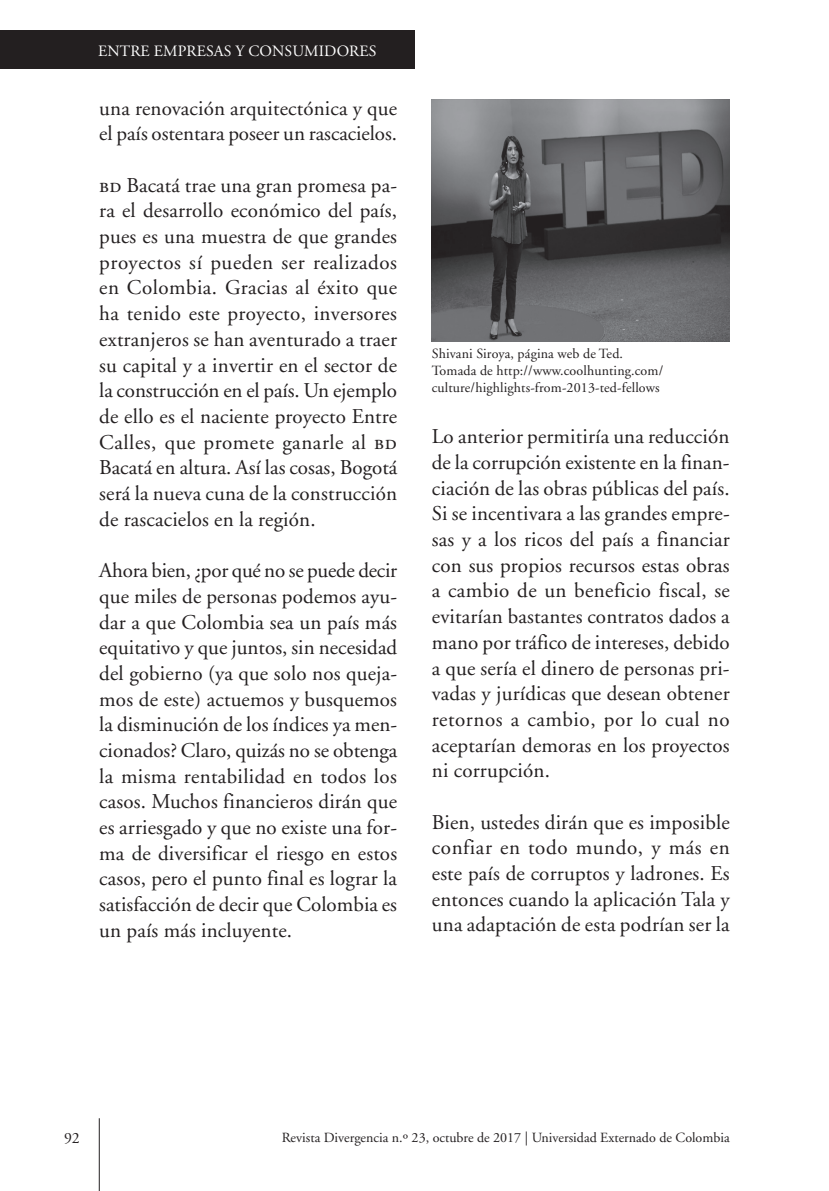
<style>
.page{position:relative;width:829px;height:1191px;background:#fff}
.page>*{position:absolute;margin:0;border:0;box-sizing:border-box;transform-origin:0 0}
.t1{font:21px/25.7px "Adobe Garamond";letter-spacing:.01em;color:#231f20;text-align:justify}
.t2{font:15.75px "Adobe Garamond";letter-spacing:.01em;color:#fff}
.t3{font:15.75px "Adobe Garamond";color:#231f20}
.t4{font:14px/16.8px "Adobe Garamond";letter-spacing:.005em;color:#231f20}
.s1{font-family:"Adobe Garamond Regular SC"}
</style>
<div class="page">
<hr style="left:99px;top:1118px;width:1px;height:73px;background:#231f20">
<div style="left:0;top:30px;width:414px;height:39px;background:#231f20"></div>
<img style="left:432px;top:99px;width:297px;height:242px">
<p class="t2" style="left:98px;top:43px;width:280px">ENTRE EMPRESAS Y CONSUMIDORES</p>
<p class="t1" style="left:99px;top:96px;width:299px">una renovación arquitectónica y que el país ostentara poseer un rascacielos.</p>
<p class="t1" style="left:99px;top:173px;width:299px"><span class="s1">bd</span> Bacatá trae una gran promesa pa&shy;ra el desarrollo económico del país, pues es una muestra de que grandes proyectos sí pueden ser realizados en Colombia. Gracias al éxito que ha tenido este proyecto, inversores extranjeros se han aventurado a traer su capital y a invertir en el sector de la construcción en el país. Un ejemplo de ello es el naciente proyecto Entre Calles, que promete ganarle al <span class="s1">bd </span>Bacatá en altura. Así las cosas, Bogotá será la nueva cuna de la construcción de rascacielos en la región.</p>
<p class="t1" style="left:99px;top:558px;width:299px">Ahora bien, ¿por qué no se puede decir que miles de personas podemos ayu&shy;dar a que Colombia sea un país más equitativo y que juntos, sin necesidad del gobierno (ya que solo nos queja&shy;mos de este) actuemos y busquemos la disminución de los índices ya men&shy;cionados? Claro, quizás no se obtenga la misma rentabilidad en todos los casos. Muchos financieros dirán que es arriesgado y que no existe una for&shy;ma de diversificar el riesgo en estos casos, pero el punto final es lograr la satisfacción de decir que Colombia es un país más incluyente.</p>
<p class="t4" style="left:432px;top:346px;width:233px">Shivani Siroya, página web de Ted.<br>Tomada de http://www.coolhunting.com/ culture/highlights-from-2013-ted-fellows</p>
<p class="t1" style="left:432px;top:424px;width:299px">Lo anterior permitiría una reducción de la corrupción existente en la finan&shy;ciación de las obras públicas del país.<br>Si se incentivara a las grandes empre&shy;sas y a los ricos del país a financiar con sus propios recursos estas obras a cambio de un beneficio fiscal, se evitarían bastantes contratos dados a mano por tráfico de intereses, debido a que sería el dinero de personas pri&shy;vadas y jurídicas que desean obtener retornos a cambio, por lo cual no aceptarían demoras en los proyectos ni corrupción.</p>
<p class="t1" style="left:432px;top:809px;width:299px">Bien, ustedes dirán que es imposible confiar en todo mundo, y más en este país de corruptos y ladrones. Es entonces cuando la aplicación Tala y una adaptación de esta podrían ser la</p>
<p class="t3" style="left:64px;top:1129px;width:17px">92</p>
<p class="t4" style="left:282px;top:1129px;width:449px">Revista Divergencia n.º 23, octubre de 2017 | Universidad Externado de Colombia</p>
</div>
